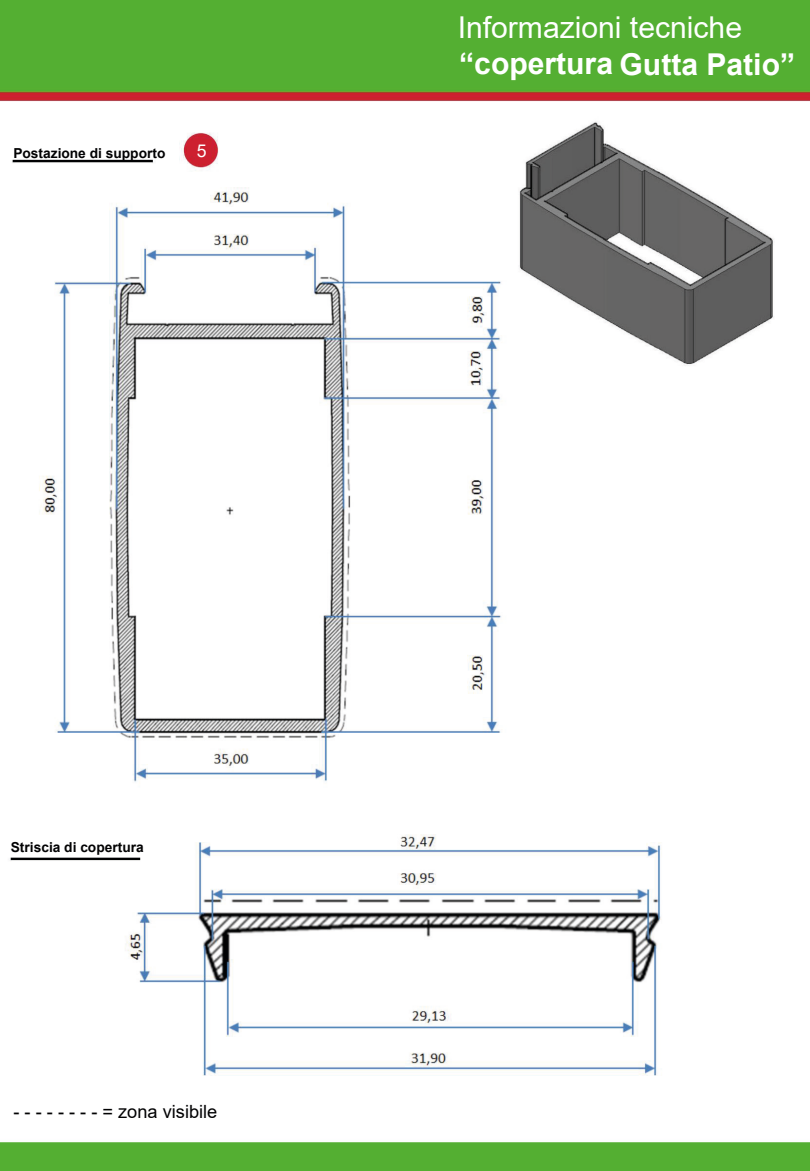
<style>
.page{position:relative;width:810px;height:1171px;background:#fff}
.page>*{position:absolute;margin:0;border:0;box-sizing:border-box;transform-origin:0 0}
.t1{font:700 30.15px/37.3px "Arial";color:#fff}
.t2{font:18.15px "Arial";color:#020203}
.t3{font:17.7px "Arial";color:#fff}
.t4{font:700 13.8px "Arial";color:#020203}
.s1{font-weight:400}
</style>
<div class="page">
<img style="left:0;top:0;width:810px;height:1170px">
<div style="left:0;top:0;width:311px;height:87px;background:#54af32"></div>
<p class="t4" style="left:13px;top:144px;width:154px">Postazione di supporto</p>
<p class="t3" style="left:197px;top:138px;width:11px">5</p>
<p class="t1" style="left:458px;top:9px;width:339px"><span class="s1">Informazioni tecniche </span>“copertura Gutta Patio”</p>
<p class="t4" style="left:11px;top:837px;width:134px">Striscia di copertura</p>
<p class="t2" style="left:14px;top:1099px;width:205px">- - - - - - - - = zona visibile</p>
</div>
